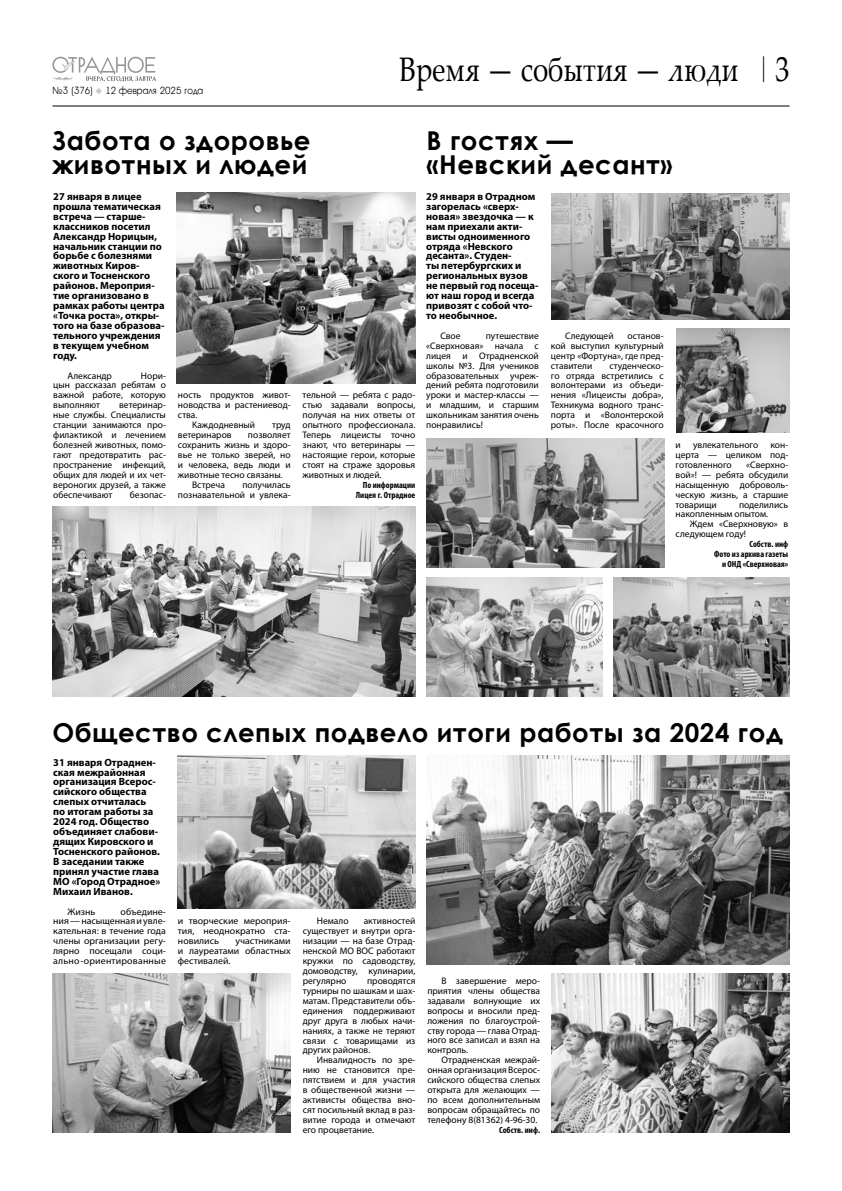
<style>
.page{position:relative;width:842px;height:1191px;background:#fff}
.page>*{position:absolute;margin:0;border:0;box-sizing:border-box;transform-origin:0 0}
.t1{font:34px "Palatino Linotype";color:#000;scale:.8 1}
.t2{font:700 26px/24px "Century Gothic";letter-spacing:.02em;color:#000}
.t3{font:700 10.5px/9.9px "Myriad Pro";color:#000}
.t4{font:300 10px "a Avante Rough";color:#000;scale:.95 1}
.t5{font:9.5px/9.9px "Myriad Pro";color:#000;text-align:justify}
.t6{font:9.5px/9.9px "Myriad Pro";color:#000;text-align:justify;scale:1.04 1}
.t7{font:700 condensed 9px/9.9px "Myriad Pro";color:#000;text-align:right}
.s1{color:#c7c8ca}
.s2{font-family:"Times New Roman";font-size:28px}
.s3{font-size:35px}
</style>
<div class="page">
<hr style="left:52px;top:106px;width:737px;height:1px;background:#000">
<svg style="left:52px;top:57px;width:104px;height:25px"></svg>
<img style="left:551px;top:974px;width:238px;height:158px">
<img style="left:52px;top:974px;width:239px;height:158px">
<img style="left:427px;top:755px;width:362px;height:209px">
<img style="left:177px;top:755px;width:238px;height:153px">
<img style="left:176px;top:193px;width:239px;height:190px">
<img style="left:52px;top:506px;width:363px;height:190px">
<img style="left:551px;top:193px;width:238px;height:126px">
<img style="left:427px;top:577px;width:175px;height:119px">
<img style="left:676px;top:329px;width:113px;height:104px">
<img style="left:614px;top:577px;width:175px;height:119px">
<img style="left:427px;top:438px;width:238px;height:129px">
<p class="t4" style="left:52px;top:85px;width:160px">№ 3 (376) <span class="s1">◆</span> 12 февраля 2025 года</p>
<h1 class="t1" style="left:399px;top:45px;width:489px">Время — события — люди <span class="s2">|</span> <span class="s3">3</span></h1>
<h2 class="t2" style="left:52px;top:127px;width:260px">Забота о здоровье животных и людей</h2>
<h2 class="t2" style="left:427px;top:127px;width:247px">В гостях — «Невский десант»</h2>
<p class="t3" style="left:53px;top:191px;width:113px">27 января в лицее прошла тематическая встреча — старше&shy;классников посетил<br>Александр Норицын, начальник станции по борьбе с болезнями животных Киров&shy;ского и Тосненского районов. Мероприя&shy;тие организовано в рамках работы центра «Точка роста», откры&shy;того на базе образова&shy;тельного учреждения в текущем учебном году.</p>
<p class="t5" style="left:67px;top:370px;width:46px">Александр</p>
<p class="t5" style="left:53px;top:370px;width:114px;text-indent:88px">Нори&shy;цын рассказал ребятам о важной работе, которую выполняют</p>
<p class="t5" style="left:53px;top:400px;width:114px;text-indent:66px">ветеринар&shy;ные службы. Специалисты станции занимаются про&shy;филактикой и лечением болезней животных, помо&shy;гают предотвратить рас&shy;пространение инфекций, общих для людей и их чет&shy;вероногих друзей, а также обеспечивают</p>
<p class="t5" style="left:130px;top:489px;width:38px">безопас-</p>
<p class="t5" style="left:178px;top:390px;width:114px">ность продуктов живот-</p>
<p class="t5" style="left:178px;top:400px;width:114px">новодства и растениевод-</p>
<p class="t5" style="left:178px;top:410px;width:21px">ства.</p>
<p class="t5" style="left:192px;top:420px;width:65px">Каждодневный</p>
<p class="t5" style="left:272px;top:420px;width:20px">труд</p>
<p class="t5" style="left:178px;top:430px;width:55px">ветеринаров</p>
<p class="t5" style="left:248px;top:430px;width:44px">позволяет</p>
<p class="t5" style="left:178px;top:440px;width:114px">сохранить жизнь и здоро-</p>
<p class="t5" style="left:178px;top:449px;width:114px">вье не только зверей, но</p>
<p class="t5" style="left:178px;top:459px;width:114px">и человека, ведь люди и</p>
<p class="t5" style="left:178px;top:469px;width:106px">животные тесно связаны.</p>
<p class="t5" style="left:192px;top:479px;width:35px">Встреча</p>
<p class="t5" style="left:178px;top:479px;width:114px;text-align:right">получилась познавательной и увлека-</p>
<p class="t5" style="left:303px;top:390px;width:114px">тельной — ребята с радо&shy;стью задавали вопросы, получая на них ответы от опытного профессионала.<br>Теперь лицеисты точно знают, что ветеринары — настоящие герои, которые стоят на страже здоровья животных и людей.</p>
<p class="t7" style="left:356px;top:479px;width:61px">По информации<br>Лицея г. Отрадное</p>
<p class="t3" style="left:426px;top:191px;width:114px">29 января в Отрадном загорелась «сверх&shy;новая» звездочка — к нам приехали акти&shy;висты одноименного отряда «Невского десанта». Студен-<br>ты петербургских и региональных вузов не первый год посеща&shy;ют наш город и всегда привозят с собой что&shy;то необычное.</p>
<p class="t5" style="left:440px;top:330px;width:22px">Свое</p>
<p class="t5" style="left:426px;top:330px;width:114px;text-indent:60px">путешествие «Сверхновая» начала с лицея и Отрадненской школы №3. Для учеников образовательных учреж&shy;дений ребята подготовили уроки и мастер-классы — и младшим, и старшим школьникам занятия очень понравились!</p>
<p class="t5" style="left:565px;top:330px;width:50px">Следующей</p>
<p class="t5" style="left:551px;top:330px;width:114px;text-indent:77px">останов&shy;кой выступил культурный центр «Фортуна», где пред&shy;ставители</p>
<p class="t5" style="left:551px;top:360px;width:114px;text-indent:59px">студенческо&shy;го отряда встретились с волонтерами из объеди&shy;нения «Лицеисты добра», Техникума водного транс&shy;порта и «Волонтерской роты». После красочного</p>
<p class="t5" style="left:676px;top:440px;width:7px">и</p>
<p class="t5" style="left:693px;top:440px;width:67px">увлекательного</p>
<p class="t5" style="left:676px;top:440px;width:114px;text-indent:95px">кон&shy;церта — целиком под&shy;готовленного</p>
<p class="t5" style="left:676px;top:459px;width:114px;text-indent:71px">«Сверхно&shy;вой»! — ребята обсудили насыщенную доброволь&shy;ческую жизнь, а старшие товарищи</p>
<p class="t5" style="left:676px;top:499px;width:114px;text-indent:63px">поделились накопленным опытом.</p>
<p class="t5" style="left:676px;top:519px;width:114px;text-indent:14px">Ждем «Сверхновую» в следующем году!</p>
<p class="t7" style="left:714px;top:539px;width:76px">Собств. инф<br>Фото из архива газеты и ОНД «Сверхновая»</p>
<h2 class="t2" style="left:52px;top:719px;width:732px">Общество слепых подвело итоги работы за 2024 год</h2>
<p class="t3" style="left:53px;top:757px;width:109px">31 января Отраднен&shy;ская межрайонная организация Всерос&shy;сийского общества слепых отчиталась по итогам работы за<br>2024 год. Общество объединяет слабови&shy;дящих Кировского и<br>Тосненского районов.<br>В заседании также принял участие глава<br>МО «Город Отрадное»<br>Михаил Иванов.</p>
<p class="t6" style="left:67px;top:906px;width:28px">Жизнь</p>
<p class="t6" style="left:53px;top:906px;width:110px;text-indent:67px">объедине&shy;ния — насыщенная и увле&shy;кательная: в течение года члены организации регу&shy;лярно посещали соци&shy;ально-ориентированные</p>
<p class="t6" style="left:178px;top:916px;width:110px">и творческие мероприя&shy;тия, неоднократно ста&shy;новились</p>
<p class="t6" style="left:178px;top:936px;width:110px;text-indent:57px">участниками и лауреатами областных фестивалей.</p>
<p class="t5" style="left:303px;top:916px;width:114px;text-indent:61px">активностей существует и внутри орга&shy;низации — на базе Отрад&shy;ненской МО ВОС работают кружки по садоводству, домоводству, кулинарии, регулярно</p>
<p class="t5" style="left:317px;top:916px;width:33px">Немало</p>
<p class="t5" style="left:303px;top:975px;width:114px;text-indent:64px">проводятся турниры по шашкам и шах&shy;матам. Представители объ&shy;единения поддерживают друг друга в любых начи&shy;наниях, а также не теряют связи с товарищами из других районов.</p>
<p class="t5" style="left:303px;top:1055px;width:114px;text-indent:14px">Инвалидность по зре&shy;нию не становится пре&shy;пятствием и для участия в общественной жизни — активисты общества вно&shy;сят посильный вклад в раз&shy;витие города и отмечают его процветание.</p>
<p class="t5" style="left:427px;top:975px;width:114px;text-indent:14px">В завершение меро&shy;приятия члены общества задавали волнующие их вопросы и вносили пред&shy;ложения по благоустрой&shy;ству города — глава Отрад&shy;ного все записал и взял на контроль.</p>
<p class="t5" style="left:427px;top:1055px;width:114px;text-indent:14px">Отрадненская межрай&shy;онная организация Всерос&shy;сийского общества слепых открыта для желающих — по всем дополнительным вопросам обращайтесь по телефону 8(81362) 4-96-30.</p>
<p class="t7" style="left:499px;top:1124px;width:42px">Собств. инф.</p>
</div>
